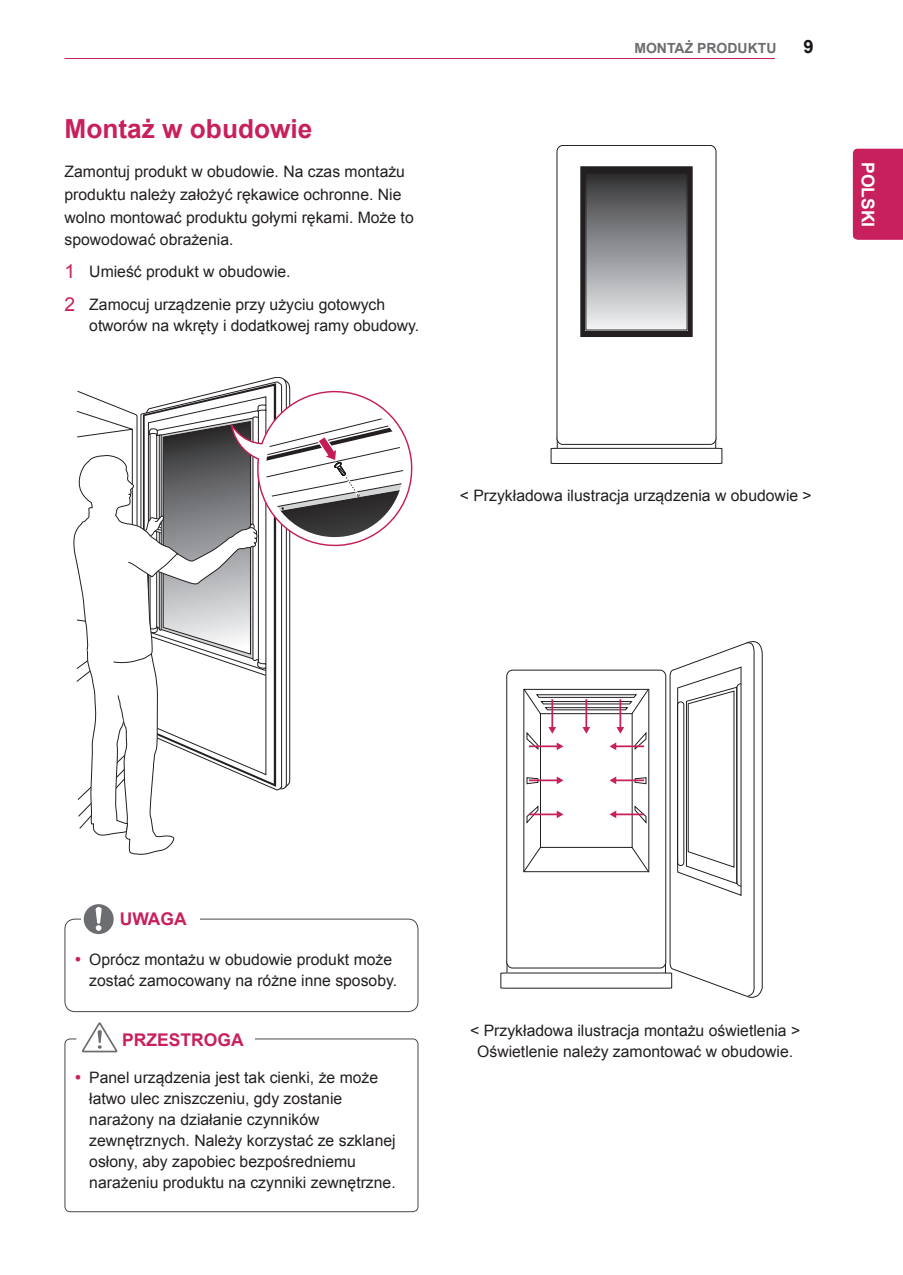
<style>
.page{position:relative;width:903px;height:1275px;background:#fff}
.page>*{position:absolute;margin:0;border:0;box-sizing:border-box;transform-origin:0 0}
.Title-1{font:700 26.25px "Arial";color:#c8205d}
.t1{font:700 21px "Arial";color:#fff}
.t2{font:700 18.38px "Arial";color:#1a161a}
.Title-note{font:700 17.5px "Arial";color:#c8205d}
.t3{font:700 17.5px "Arial";color:#fff}
.Body-Bullet{font:15.75px/21px "Arial";color:#231f20}
.Body{font:15.75px/22.8px "Arial";color:#231f20}
._1-Body{font:15.75px/21px "Arial";color:#231f20}
.t4{font:700 14px "Arial";color:#6c6d70}
.s1{font-size:19.25px;color:#c8205d}
</style>
<div class="page">
<hr style="left:64px;top:58px;width:711px;height:1px;background:#c8205d">
<div style="left:853px;top:149px;width:50px;height:91px;background:#c8205d"></div>
<div style="left:64px;top:919px;width:354px;height:93px;border:1px solid #4c4649;border-radius:10px"></div>
<div style="left:557px;top:436px;width:159px;height:17px;background:linear-gradient(to right,#fff,#fff);border:1px solid #231f20"></div>
<div style="left:557px;top:145px;width:159px;height:299px;background:#fff;border-radius:6px"></div>
<div style="left:557px;top:145px;width:159px;height:300px;border:1px solid #231f20;border-radius:6px"></div>
<svg style="left:551px;top:448px;width:171px;height:16px"></svg>
<svg style="left:580px;top:166px;width:112px;height:171px;background:#2f2c2d"></svg>
<div style="left:586px;top:173px;width:101px;height:157px;background:linear-gradient(to bottom,#333436,#f2f3f6)"></div>
<div style="left:586px;top:173px;width:101px;height:157px;border:1px solid #231f20"></div>
<svg style="left:500px;top:641px;width:262px;height:357px"></svg>
<div style="left:64px;top:1038px;width:354px;height:174px;border:1px solid #4c4649;border-radius:5px"></div>
<div style="left:112px;top:1029px;width:143px;height:23px;background:#fff"></div>
<svg style="left:82px;top:1022px;width:35px;height:30px"></svg>
<div style="left:110px;top:908px;width:90px;height:23px;background:#fff"></div>
<div style="left:81px;top:904px;width:37px;height:30px;background:#fff"></div>
<svg style="left:84px;top:904px;width:30px;height:30px"></svg>
<svg style="left:227px;top:380px;width:60px;height:9px"></svg>
<svg style="left:74px;top:389px;width:338px;height:465px"></svg>
<p class="Title-1" style="left:64px;top:111px;width:249px">Montaż w obudowie</p>
<p class="Body" style="left:64px;top:160px;width:351px">Zamontuj produkt w obudowie. Na czas montażu produktu należy założyć rękawice ochronne. Nie wolno montować produktu gołymi rękami. Może to spowodować obrażenia.</p>
<p class="_1-Body" style="left:64px;top:261px;width:228px"><span class="s1">1</span> Umieść produkt w obudowie.</p>
<p class="_1-Body" style="left:89px;top:294px;width:331px;text-indent:-25px"><span class="s1">2</span> Zamocuj urządzenie przy użyciu gotowych otworów na wkręty i dodatkowej ramy obudowy.</p>
<p class="t4" style="left:634px;top:39px;width:144px">MONTAŻ PRODUKTU</p>
<p class="t2" style="left:803px;top:34px;width:12px">9</p>
<p class="t3" style="left:879px;top:162px;width:67px;rotate:90deg">POLSKI</p>
<h2 class="t1" style="left:884px;top:172px;width:47px;rotate:90deg">ENG</h2>
<p class="Body" style="left:460px;top:484px;width:353px">&lt; Przykładowa ilustracja urządzenia w obudowie &gt;</p>
<p class="Title-note" style="left:120px;top:907px;width:69px">UWAGA</p>
<p class="Body-Bullet" style="left:89px;top:949px;width:309px">Oprócz montażu w obudowie produkt może zostać zamocowany na różne inne sposoby.</p>
<p class="Title-note" style="left:122px;top:1028px;width:123px">PRZESTROGA</p>
<p class="Body-Bullet" style="left:89px;top:1067px;width:308px">Panel urządzenia jest tak cienki, że może łatwo ulec zniszczeniu, gdy zostanie narażony na działanie czynników zewnętrznych. Należy korzystać ze szklanej osłony, aby zapobiec bezpośredniemu narażeniu produktu na czynniki zewnętrzne.</p>
<p class="Body" style="left:470px;top:1019px;width:331px">&lt; Przykładowa ilustracja montażu oświetlenia &gt;</p>
<p class="Body" style="left:477px;top:1040px;width:317px">Oświetlenie należy zamontować w obudowie.</p>
</div>
